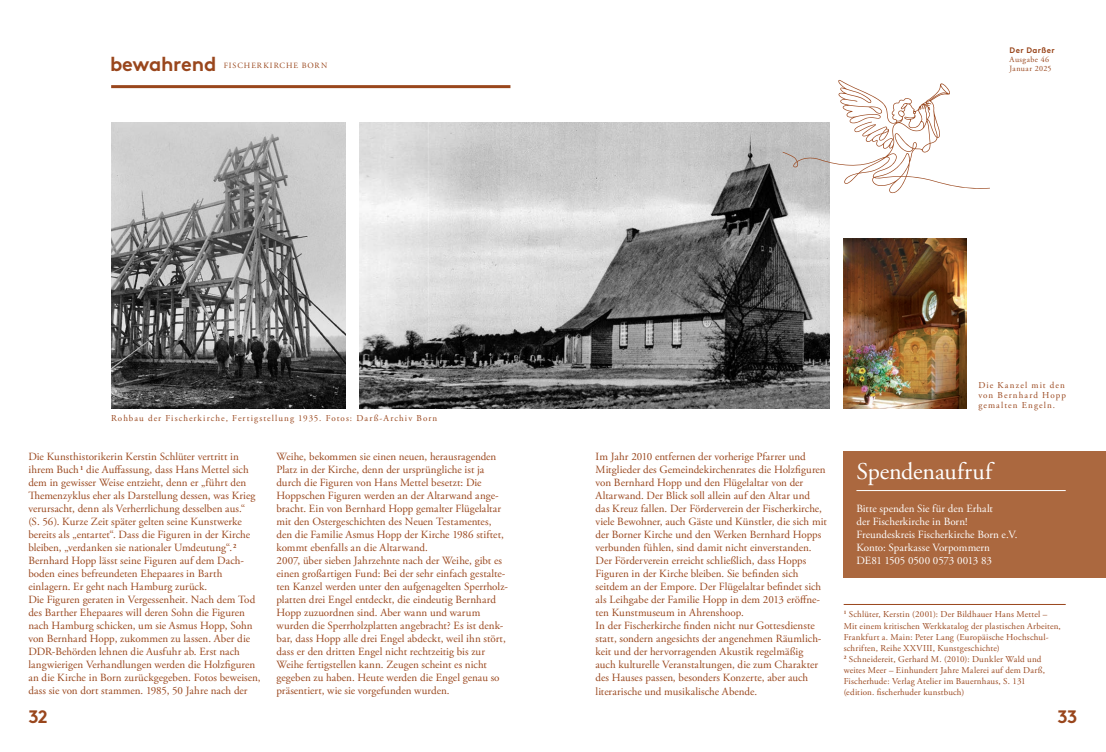
<style>
.page{position:relative;width:1106px;height:752px;background:#fff}
.page>*{position:absolute;margin:0;border:0;box-sizing:border-box;transform-origin:0 0}
.t1{font:24px "Adobe Garamond Pro";letter-spacing:-.005em;color:#fff}
.t2{font:20px "Brown Std Bold Alt";letter-spacing:-.01em;color:#99461c}
.t3{font:18px "Brown Std Bold Alt";color:#99461c}
.t4{font:11px/13px "Adobe Garamond Pro";letter-spacing:.005em;color:#99461c}
.t5{font:11px/13px "Adobe Garamond Pro";letter-spacing:-.005em;color:#fff}
.t6{font:9px/11px "Adobe Garamond Pro";letter-spacing:.025em;color:#99461c}
.t7{font:9px "Adobe Garamond Pro";letter-spacing:.12em;color:#99461c}
.t8{font:8px "Adobe Garamond Pro";letter-spacing:.12em;color:#99461c}
.t9{font:8px "Adobe Garamond Pro";letter-spacing:.05em;color:#99461c}
.t10{font:8px "Brown Std Bold Alt";letter-spacing:.055em;color:#99461c}
.t11{font:8px "Adobe Garamond Pro";letter-spacing:.055em;color:#99461c}
</style>
<div class="page">
<hr style="left:111px;top:85px;width:399px;height:3px;background:#99461c">
<img style="left:843px;top:239px;width:123px;height:169px">
<img style="left:111px;top:122px;width:234px;height:286px">
<hr style="left:843px;top:604px;width:222px;height:1px;background:#99461c">
<img style="left:359px;top:122px;width:470px;height:286px">
<div style="left:843px;top:451px;width:263px;height:126px;background:#ab683f"></div>
<hr style="left:856px;top:490px;width:209px;height:1px;background:#fff">
<svg style="left:782px;top:80px;width:207px;height:113px"></svg>
<p class="t10" style="left:1009px;top:45px;width:47px">Der Darßer</p>
<p class="t11" style="left:1009px;top:54px;width:41px">Ausgabe 46</p>
<h2 class="t2" style="left:110px;top:52px;width:108px">bewahrend</h2>
<p class="t9" style="left:1009px;top:63px;width:44px">Januar 2025</p>
<p class="t8" style="left:224px;top:61px;width:105px">FISCHERKIRCHE BORN</p>
<p class="t7" style="left:111px;top:412px;width:328px">Rohbau der Fischerkirche, Fertigstellung 1935. Fotos: Darß-Archiv Born</p>
<p class="t4" style="left:276px;top:450px;width:233px">Weihe, bekommen sie einen neuen, herausragenden Platz in der Kirche, denn der ursprüngliche ist ja durch die Figuren von Hans Mettel besetzt: Die Hoppschen Figuren werden an der Altarwand ange&shy;bracht. Ein von Bernhard Hopp gemalter Flügelaltar mit den Ostergeschichten des Neuen Testamentes, den die Familie Asmus Hopp der Kirche 1986 stiftet, kommt ebenfalls an die Altarwand.<br>2007, über sieben Jahrzehnte nach der Weihe, gibt es einen großartigen Fund: Bei der sehr einfach gestalte&shy;ten Kanzel werden unter den aufgenagelten Sperrholz&shy;platten drei Engel entdeckt, die eindeutig Bernhard Hopp zuzuordnen sind. Aber wann und warum wurden die Sperrholzplatten angebracht? Es ist denk&shy;bar, dass Hopp alle drei Engel abdeckt, weil ihn stört, dass er den dritten Engel nicht rechtzeitig bis zur Weihe fertigstellen kann. Zeugen scheint es nicht gegeben zu haben. Heute werden die Engel genau so präsentiert, wie sie vorgefunden wurden.</p>
<p class="t4" style="left:28px;top:450px;width:234px">Die Kunsthistorikerin Kerstin Schlüter vertritt in ihrem Buch <sup>1</sup> die Auffassung, dass Hans Mettel sich dem in gewisser Weise entzieht, denn er „führt den Themenzyklus eher als Darstellung dessen, was Krieg verursacht, denn als Verherrlichung desselben aus.“<br>(S. 56). Kurze Zeit später gelten seine Kunstwerke bereits als „entartet“. Dass die Figuren in der Kirche bleiben, „verdanken sie nationaler Umdeutung“. <sup>2<br></sup>Bernhard Hopp lässt seine Figuren auf dem Dach&shy;boden eines befreundeten Ehepaares in Barth einlagern. Er geht nach Hamburg zurück.<br>Die Figuren geraten in Vergessenheit. Nach dem Tod des Barther Ehepaares will deren Sohn die Figuren nach Hamburg schicken, um sie Asmus Hopp, Sohn von Bernhard Hopp, zukommen zu lassen. Aber die DDR-Behörden lehnen die Ausfuhr ab. Erst nach langwierigen Verhandlungen werden die Holzfiguren an die Kirche in Born zurückgegeben. Fotos beweisen, dass sie von dort stammen. 1985, 50 Jahre nach der</p>
<p class="t4" style="left:595px;top:450px;width:233px">Im Jahr 2010 entfernen der vorherige Pfarrer und Mitglieder des Gemeindekirchenrates die Holzfiguren von Bernhard Hopp und den Flügelaltar von der Altarwand. Der Blick soll allein auf den Altar und<br>das Kreuz fallen. Der Förderverein der Fischerkirche, viele Bewohner, auch Gäste und Künstler, die sich mit der Borner Kirche und den Werken Bernhard Hopps verbunden fühlen, sind damit nicht einverstanden.<br>Der Förderverein erreicht schließlich, dass Hopps Figuren in der Kirche bleiben. Sie befinden sich seitdem an der Empore. Der Flügelaltar befindet sich als Leihgabe der Familie Hopp in dem 2013 eröffne&shy;ten Kunstmuseum in Ahrenshoop.<br>In der Fischerkirche finden nicht nur Gottesdienste statt, sondern angesichts der angenehmen Räumlich&shy;keit und der hervorragenden Akustik regelmäßig<br>auch kulturelle Veranstaltungen, die zum Charakter des Hauses passen, besonders Konzerte, aber auch literarische und musikalische Abende.</p>
<p class="t6" style="left:978px;top:380px;width:89px;line-height:10px;text-align:justify">Die Kanzel mit den von Bernhard Hopp gemalten Engeln.</p>
<h1 class="t1" style="left:856px;top:456px;width:137px">Spendenaufruf</h1>
<p class="t5" style="left:856px;top:502px;width:163px">Bitte spenden Sie für den Erhalt<br>der Fischerkirche in Born!<br>Freundeskreis Fischerkirche Born e.V.<br>Konto: Sparkasse Vorpommern<br>DE81 1505 0500 0573 0013 83</p>
<p class="t6" style="left:843px;top:609px;width:219px"><sup>1</sup> Schlüter, Kerstin (2001): Der Bildhauer Hans Mettel – Mit einem kritischen Werkkatalog der plastischen Arbeiten, Frankfurt a. Main: Peter Lang (Europäische Hochschul&shy;schriften, Reihe XXVIII, Kunstgeschichte)<br><sup>2</sup> Schneidereit, Gerhard M. (2010): Dunkler Wald und weites Meer – Einhundert Jahre Malerei auf dem Darß, Fischerhude: Verlag Atelier im Bauernhaus, S. 131<br>(edition. fischerhuder kunstbuch)</p>
<h3 class="t3" style="left:28px;top:705px;width:21px">32</h3>
<h3 class="t3" style="left:1057px;top:705px;width:22px">33</h3>
</div>
